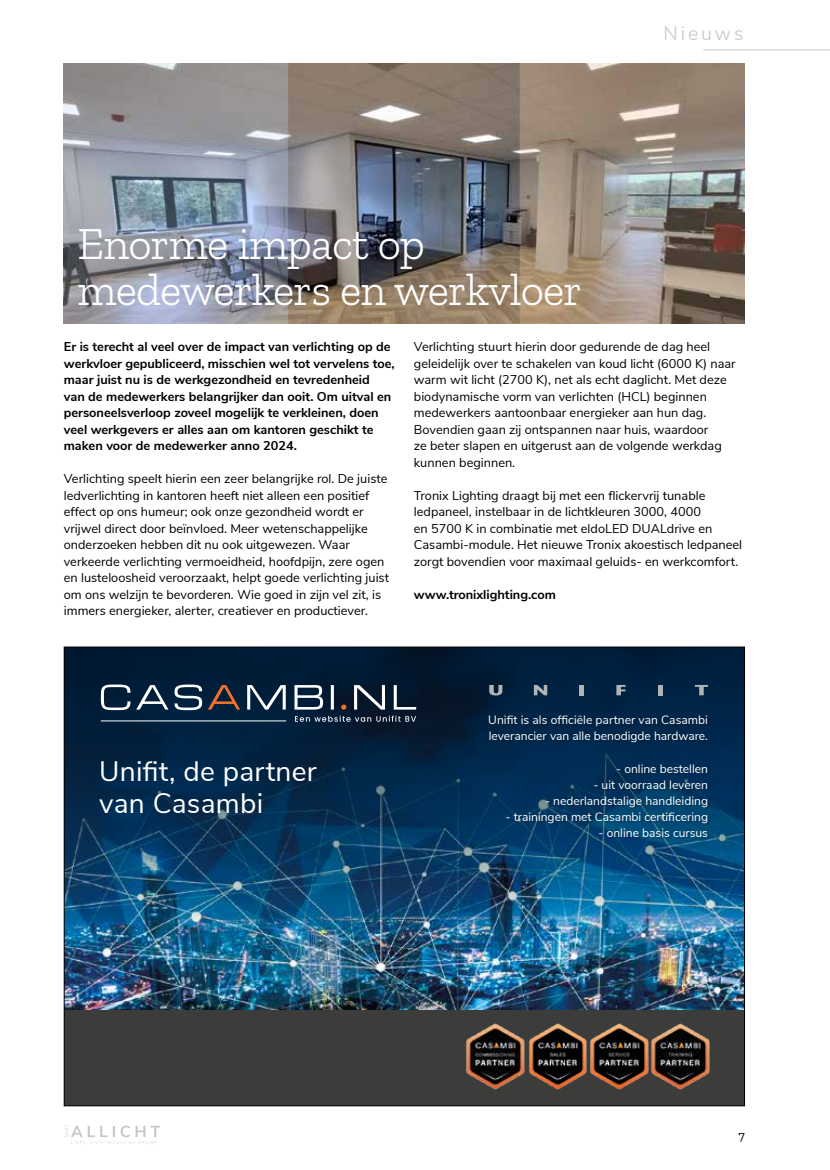
<style>
.page{position:relative;width:830px;height:1170px;background:#fff}
.page>*{position:absolute;margin:0;border:0;box-sizing:border-box;transform-origin:0 0}
.t1{font:300 45.6px/46.5px "Zilla Slab";letter-spacing:-.02em;color:#fff}
.t2{font:28.05px/32.1px "Nunito Sans";letter-spacing:.01em;color:#fff}
.t3{font:300 19.5px "Nunito Sans";letter-spacing:.15em;color:#c6c6c6}
.t4{font:13.5px "Zilla Slab";color:#000}
.t5{font:12.75px/16.5px "Nunito Sans";color:#000}
.t6{font:700 12.75px/16.5px "Nunito Sans";color:#000}
.t7{font:12px/16px "Nunito Sans";color:#fff}
</style>
<div class="page">
<img style="left:64px;top:64px;width:680px;height:259px">
<hr style="left:703px;top:50px;width:126px;height:1px;background:#c6c6c6">
<img style="left:66px;top:931px;width:676px;height:78px">
<img style="left:66px;top:648px;width:676px;height:283px">
<div style="left:488px;top:715px;width:222px;height:124px;background:#000;opacity:.25"></div>
<svg style="left:489px;top:685px;width:13px;height:10px"></svg>
<svg style="left:533px;top:685px;width:14px;height:10px"></svg>
<div style="left:579px;top:685px;width:5px;height:10px;background:#b2b3b5"></div>
<svg style="left:616px;top:685px;width:9px;height:10px"></svg>
<div style="left:657px;top:685px;width:5px;height:10px;background:#b2b3b5"></div>
<svg style="left:694px;top:685px;width:13px;height:10px"></svg>
<svg style="left:354px;top:685px;width:62px;height:24px"></svg>
<svg style="left:341px;top:704px;width:5px;height:5px"></svg>
<svg style="left:247px;top:685px;width:87px;height:24px"></svg>
<svg style="left:208px;top:685px;width:32px;height:24px"></svg>
<svg style="left:101px;top:684px;width:101px;height:26px"></svg>
<svg style="left:295px;top:715px;width:121px;height:6px"></svg>
<hr style="left:101px;top:720px;width:185px;height:1px;background:#fff">
<div style="left:64px;top:1009px;width:680px;height:96px;background:#3c3c3b"></div>
<img style="left:466px;top:1023px;width:121px;height:67px">
<img style="left:590px;top:1023px;width:58px;height:67px">
<img style="left:648px;top:1023px;width:62px;height:67px">
<svg style="left:65px;top:1125px;width:95px;height:19px"></svg>
<h3 class="t3" style="left:663px;top:19px;width:81px">Nieuws</h3>
<h1 class="t1" style="left:78px;top:221px;width:506px">Enorme impact op medewerkers en werkvloer</h1>
<p class="t5" style="left:414px;top:338px;width:323px">Verlichting stuurt hierin door gedurende de dag heel geleidelijk over te schakelen van koud licht (6000 K) naar warm wit licht (2700 K), net als echt daglicht. Met deze biodynamische vorm van verlichten (HCL) beginnen medewerkers aantoonbaar energieker aan hun dag.<br>Bovendien gaan zij ontspannen naar huis, waardoor<br>ze beter slapen en uitgerust aan de volgende werkdag kunnen beginnen.</p>
<p class="t5" style="left:414px;top:486px;width:329px">Tronix Lighting draagt bij met een flickervrij tunable ledpaneel, instelbaar in de lichtkleuren 3000, 4000<br>en 5700 K in combinatie met eldoLED DUALdrive en Casambi-module. Het nieuwe Tronix akoestisch ledpaneel zorgt bovendien voor maximaal geluids- en werkcomfort.</p>
<p class="t6" style="left:414px;top:585px;width:143px">www.tronixlighting.com</p>
<p class="t6" style="left:64px;top:338px;width:332px">Er is terecht al veel over de impact van verlichting op de werkvloer gepubliceerd, misschien wel tot vervelens toe, maar juist nu is de werkgezondheid en tevredenheid<br>van de medewerkers belangrijker dan ooit. Om uitval en personeelsverloop zoveel mogelijk te verkleinen, doen veel werkgevers er alles aan om kantoren geschikt te maken voor de medewerker anno 2024.</p>
<p class="t5" style="left:64px;top:470px;width:326px">Verlichting speelt hierin een zeer belangrijke rol. De juiste ledverlichting in kantoren heeft niet alleen een positief effect op ons humeur; ook onze gezondheid wordt er vrijwel direct door beïnvloed. Meer wetenschappelijke onderzoeken hebben dit nu ook uitgewezen. Waar verkeerde verlichting vermoeidheid, hoofdpijn, zere ogen en lusteloosheid veroorzaakt, helpt goede verlichting juist om ons welzijn te bevorderen. Wie goed in zijn vel zit, is immers energieker, alerter, creatiever en productiever.</p>
<h2 class="t2" style="left:99px;top:753px;width:219px">Unifit, de partner van Casambi</h2>
<p class="t7" style="left:488px;top:711px;width:221px">Unifit is als officiële partner van Casambi leverancier van alle benodigde hardware.</p>
<p class="t7" style="left:615px;top:759px;width:93px">- online bestellen</p>
<p class="t7" style="left:593px;top:775px;width:116px">- uit voorraad leveren</p>
<p class="t7" style="left:544px;top:791px;width:164px">- nederlandstalige handleiding</p>
<p class="t7" style="left:505px;top:807px;width:204px">- trainingen met Casambi certificering</p>
<p class="t7" style="left:598px;top:823px;width:111px">- online basis cursus</p>
<p class="t4" style="left:738px;top:1128px;width:8px">7</p>
</div>
